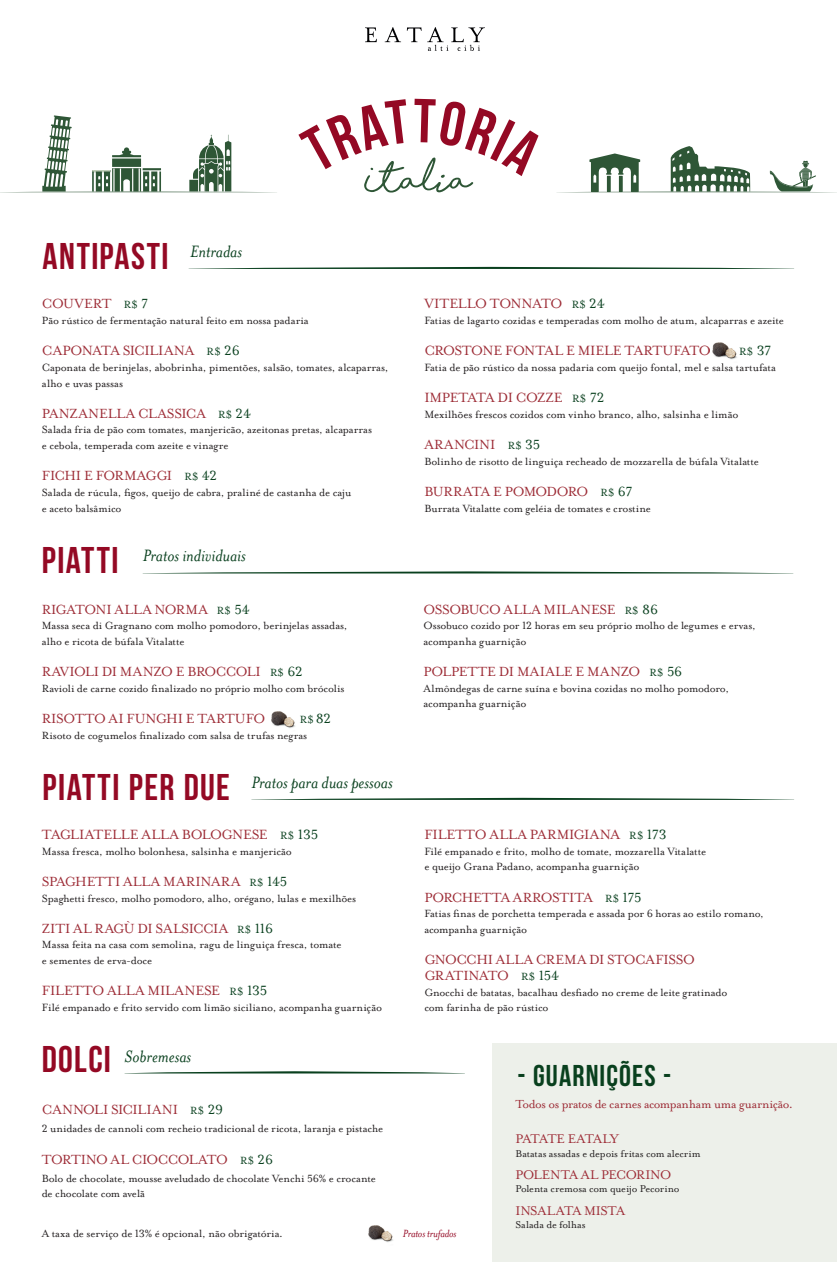
<style>
.page{position:relative;width:837px;height:1262px;background:#fff}
.page>*{position:absolute;margin:0;border:0;box-sizing:border-box;transform-origin:0 0}
.t1{font:700 37.2px "Bebas Neue";letter-spacing:.04em;color:#940924}
.t2{font:700 30.05px "Bebas Neue";letter-spacing:.035em;color:#09401e}
.t3{font:italic 18.9px "Mrs Eaves";color:#09401e}
.t4{font:15.35px "Mrs Eaves Roman Lining";letter-spacing:-.02em;color:#9d2c36}
.t5{font:15.2px/15.6px "Mrs Eaves Roman Lining";letter-spacing:-.02em;color:#9d2c36}
.t6{font:15.2px "Mrs Eaves Roman Lining";color:#9d2c36}
.t7{font:15.2px "Mrs Eaves Roman Lining";letter-spacing:-.04em;color:#9d2c36}
.t8{font:15.2px "Mrs Eaves Roman Lining";letter-spacing:-.05em;color:#9d2c36}
.t9{font:14.5px "Mrs Eaves Roman Lining";letter-spacing:-.03em;color:#9d2c36}
.t10{font:14.5px "Mrs Eaves Roman Lining";letter-spacing:-.05em;color:#9d2c36}
.t11{font:13.4px "Mrs Eaves Roman Lining";letter-spacing:-.03em;color:#9d2c36}
.t12{font:12.1px/15.7px "Mrs Eaves Roman Lining";letter-spacing:-.01em;color:#231f20}
.t13{font:11.95px/15.6px "Mrs Eaves Roman Lining";letter-spacing:-.01em;color:#231f20}
.t14{font:italic 11.95px "Mrs Eaves";letter-spacing:-.015em;color:#940924}
.t15{font:11.4px "Mrs Eaves Roman Lining";letter-spacing:-.01em;color:#231f20}
.s1{font-size:11.95px;color:#09401e}
.s2{color:#09401e}
.s3{font-size:12.1px;color:#09401e}
.s4{font-family:"Bebas Neue";font-weight:700;font-style:normal;font-size:37.2px;color:#940924}
.s5{font-size:15.2px;color:#09401e}
.s6{font-size:15.35px;color:#09401e}
</style>
<div class="page">
<div style="left:492px;top:1043px;width:344px;height:218px;background:#edf0ea"></div>
<svg style="left:298px;top:99px;width:240px;height:93px"></svg>
<svg style="left:557px;top:146px;width:279px;height:47px"></svg>
<svg style="left:22px;top:115px;width:229px;height:77px"></svg>
<img style="left:713px;top:342px;width:24px;height:18px">
<svg style="left:709px;top:345px;width:26px;height:11px"></svg>
<svg style="left:189px;top:267px;width:604px;height:2px"></svg>
<img style="left:271px;top:711px;width:24px;height:17px">
<svg style="left:171px;top:571px;width:594px;height:2px"></svg>
<svg style="left:251px;top:797px;width:542px;height:3px"></svg>
<img style="left:366px;top:27px;width:118px;height:23px">
<img style="left:368px;top:1225px;width:25px;height:17px">
<svg style="left:138px;top:1071px;width:314px;height:2px"></svg>
<h1 class="t1" style="left:43px;top:236px;width:201px">ANTIPASTI <sup>Entradas</sup></h1>
<p class="t5" style="left:42px;top:296px;width:108px">COUVERT <span class="s1">R$</span> <span class="s2">7</span></p>
<p class="t13" style="left:42px;top:313px;width:268px">Pão rústico de fermentação natural feito em nossa padaria</p>
<p class="t4" style="left:42px;top:342px;width:199px">CAPONATA SICILIANA <span class="s3">R$</span> <span class="s2">26</span></p>
<p class="t12" style="left:42px;top:360px;width:348px">Caponata de berinjelas, abobrinha, pimentões, salsão, tomates, alcaparras, alho e uvas passas</p>
<p class="t5" style="left:42px;top:405px;width:211px">PANZANELLA CLASSICA <span class="s1">R$</span> <span class="s2">24</span></p>
<p class="t13" style="left:42px;top:422px;width:331px">Salada fria de pão com tomates, manjericão, azeitonas pretas, alcaparras e cebola, temperada com azeite e vinagre</p>
<p class="t5" style="left:42px;top:468px;width:177px">FICHI E FORMAGGI <span class="s1">R$</span> <span class="s2">42</span></p>
<p class="t13" style="left:42px;top:485px;width:311px">Salada de rúcula, figos, queijo de cabra, praliné de castanha de caju e aceto balsâmico</p>
<h3 class="t3" style="left:42px;top:545px;width:205px"><span class="s4">PIATTI</span> Pratos individuais</h3>
<p class="t6" style="left:42px;top:601px;width:210px">RIGATONI ALLA NORMA <span class="s1">R$</span> <span class="s2">54</span></p>
<p class="t13" style="left:42px;top:618px;width:307px">Massa seca di Gragnano com molho pomodoro, berinjelas assadas, alho e ricota de búfala Vitalatte</p>
<p class="t7" style="left:42px;top:663px;width:262px">RAVIOLI DI MANZO E BROCCOLI <span class="s1">R$</span> <span class="s2">62</span></p>
<p class="t13" style="left:42px;top:680px;width:304px">Ravioli de carne cozido finalizado no próprio molho com brócolis</p>
<p class="t5" style="left:42px;top:711px;width:225px">RISOTTO AI FUNGHI E TARTUFO</p>
<p class="t13" style="left:42px;top:712px;width:291px;text-indent:258px"><span class="s2">R$</span> <span class="s5">82<br></span>Risoto de cogumelos finalizado com salsa de trufas negras</p>
<h3 class="t3" style="left:43px;top:772px;width:351px"><span class="s4">PIATTI PER DUE</span> Pratos para duas pessoas</h3>
<p class="t4" style="left:42px;top:826px;width:278px">TAGLIATELLE ALLA BOLOGNESE <span class="s3">R$</span> <span class="s2">135</span></p>
<p class="t12" style="left:42px;top:843px;width:251px">Massa fresca, molho bolonhesa, salsinha e manjericão</p>
<p class="t5" style="left:42px;top:873px;width:247px">SPAGHETTI ALLA MARINARA <span class="s1">R$</span> <span class="s2">145</span></p>
<p class="t13" style="left:42px;top:890px;width:316px">Spaghetti fresco, molho pomodoro, alho, orégano, lulas e mexilhões</p>
<p class="t5" style="left:42px;top:920px;width:232px">ZITI AL RAGÙ DI SALSICCIA <span class="s1">R$</span> <span class="s2">116</span></p>
<p class="t13" style="left:42px;top:937px;width:301px">Massa feita na casa com semolina, ragu de linguiça fresca, tomate e sementes de erva-doce</p>
<p class="t4" style="left:42px;top:982px;width:227px">FILETTO ALLA MILANESE <span class="s3">R$</span> <span class="s2">135</span></p>
<p class="t12" style="left:42px;top:999px;width:341px">Filé empanado e frito servido com limão siciliano, acompanha guarnição</p>
<h3 class="t3" style="left:42px;top:1046px;width:151px"><span class="s4">DOLCI</span> Sobremesas</h3>
<p class="t4" style="left:424px;top:295px;width:182px">VITELLO TONNATO <span class="s3">R$</span> <span class="s2">24</span></p>
<p class="t12" style="left:424px;top:312px;width:361px">Fatias de lagarto cozidas e temperadas com molho de atum, alcaparras e azeite</p>
<p class="t4" style="left:424px;top:342px;width:288px">CROSTONE FONTAL E MIELE TARTUFATO</p>
<p class="t12" style="left:424px;top:344px;width:353px;text-indent:315px"><span class="s2">R$</span> <span class="s6">37<br></span>Fatia de pão rústico da nossa padaria com queijo fontal, mel e salsa tartufata</p>
<p class="t4" style="left:424px;top:389px;width:181px">IMPETATA DI COZZE <span class="s3">R$</span> <span class="s2">72</span></p>
<p class="t12" style="left:424px;top:406px;width:315px">Mexilhões frescos cozidos com vinho branco, alho, salsinha e limão</p>
<p class="t5" style="left:424px;top:437px;width:117px">ARANCINI <span class="s1">R$</span> <span class="s2">35</span></p>
<p class="t13" style="left:424px;top:453px;width:336px">Bolinho de risotto de linguiça recheado de mozzarella de búfala Vitalatte</p>
<p class="t8" style="left:424px;top:483px;width:210px">BURRATA E POMODORO <span class="s1">R$</span> <span class="s2">67</span></p>
<p class="t13" style="left:424px;top:500px;width:228px">Burrata Vitalatte com geléia de tomates e crostine</p>
<p class="t5" style="left:423px;top:601px;width:236px">OSSOBUCO ALLA MILANESE <span class="s1">R$</span> <span class="s2">86</span></p>
<p class="t13" style="left:423px;top:618px;width:334px">Ossobuco cozido por 12 horas em seu próprio molho de legumes e ervas,</p>
<p class="t12" style="left:423px;top:633px;width:104px">acompanha guarnição</p>
<p class="t6" style="left:423px;top:663px;width:260px">POLPETTE DI MAIALE E MANZO <span class="s1">R$</span> <span class="s2">56</span></p>
<p class="t13" style="left:423px;top:680px;width:307px">Almôndegas de carne suína e bovina cozidas no molho pomodoro,</p>
<p class="t12" style="left:423px;top:696px;width:104px">acompanha guarnição</p>
<p class="t4" style="left:424px;top:826px;width:244px">FILETTO ALLA PARMIGIANA <span class="s3">R$</span> <span class="s2">173</span></p>
<p class="t12" style="left:424px;top:843px;width:283px">Filé empanado e frito, molho de tomate, mozzarella Vitalatte e queijo Grana Padano, acompanha guarnição</p>
<p class="t5" style="left:424px;top:889px;width:218px">PORCHETTA ARROSTITA <span class="s1">R$</span> <span class="s2">175</span></p>
<p class="t13" style="left:424px;top:906px;width:341px">Fatias finas de porchetta temperada e assada por 6 horas ao estilo romano,</p>
<p class="t12" style="left:424px;top:921px;width:104px">acompanha guarnição</p>
<p class="t5" style="left:424px;top:952px;width:272px">GNOCCHI ALLA CREMA DI STOCAFISSO<br>GRATINATO <span class="s1">R$</span> <span class="s2">154</span></p>
<p class="t13" style="left:424px;top:984px;width:304px">Gnocchi de batatas, bacalhau desfiado no creme de leite gratinado com farinha de pão rústico</p>
<h2 class="t2" style="left:517px;top:1059px;width:155px">- GUARNIÇÕES -</h2>
<p class="t5" style="left:42px;top:1101px;width:183px">CANNOLI SICILIANI <span class="s1">R$</span> <span class="s2">29</span></p>
<p class="t13" style="left:42px;top:1120px;width:343px">2 unidades de cannoli com recheio tradicional de ricota, laranja e pistache</p>
<p class="t5" style="left:42px;top:1152px;width:233px">TORTINO AL CIOCCOLATO <span class="s1">R$</span> <span class="s2">26</span></p>
<p class="t13" style="left:42px;top:1171px;width:335px;line-height:14.7px">Bolo de chocolate, mousse aveludado de chocolate Venchi 56% e crocante de chocolate com avelã</p>
<p class="t13" style="left:42px;top:1225px;width:243px">A taxa de serviço de 13% é opcional, não obrigatória.</p>
<p class="t14" style="left:402px;top:1226px;width:55px">Pratos trufados</p>
<p class="t11" style="left:515px;top:1096px;width:279px">Todos os pratos de carnes acompanham uma guarnição.</p>
<p class="t10" style="left:515px;top:1130px;width:105px">PATATE EATALY</p>
<p class="t15" style="left:515px;top:1146px;width:186px">Batatas assadas e depois fritas com alecrim</p>
<p class="t9" style="left:515px;top:1166px;width:157px">POLENTA AL PECORINO</p>
<p class="t15" style="left:515px;top:1182px;width:165px">Polenta cremosa com queijo Pecorino</p>
<p class="t9" style="left:515px;top:1202px;width:111px">INSALATA MISTA</p>
<p class="t15" style="left:515px;top:1218px;width:72px">Salada de folhas</p>
</div>
